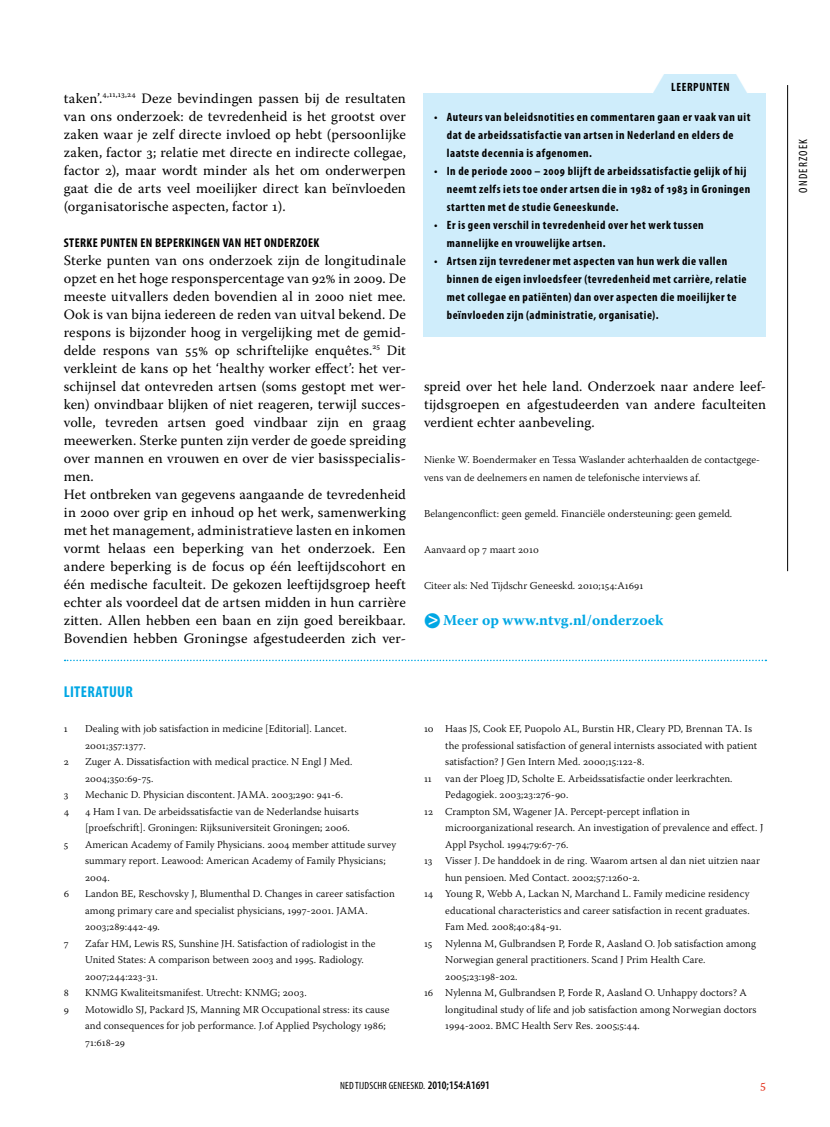
<style>
.page{position:relative;width:830px;height:1127px;background:#fff}
.page>*{position:absolute;margin:0;border:0;box-sizing:border-box;transform-origin:0 0}
.t1{font:700 condensed 15.75px "Myriad Pro";letter-spacing:.02em;color:#00a7e4}
.t2{font:700 15px "Warnock Pro";letter-spacing:.005em;color:#00a7e4}
.t3{font:14.25px/18px "Warnock Pro";letter-spacing:.005em;color:#000;text-align:justify}
.t4{font:13.5px "Warnock Pro";color:#e6402c}
.t5{font:700 condensed 12.75px "Myriad Pro";letter-spacing:.03em;color:#000}
.t6{font:700 condensed 12px/18px "Myriad Pro";letter-spacing:.045em;color:#000}
.t7{font:condensed 12px "Myriad Pro";letter-spacing:.1em;color:#000}
.t8{font:300 10.5px/16.5px "Warnock Pro";letter-spacing:.005em;color:#000}
.t9{font:condensed 10.5px "Myriad Pro";letter-spacing:.02em;color:#000}
.s1{color:#fff}
.s2{font-family:"Myriad Pro";font-stretch:condensed;font-size:18px;color:#fff}
.s3{font-weight:600;font-size:11.55px}
</style>
<div class="page">
<hr style="left:787px;top:85px;width:1px;height:486px;background:#000">
<div style="left:423px;top:93px;width:342px;height:244px;background:#cfedfb"></div>
<div style="left:652px;top:74px;width:95px;height:21px;background:#cfedfb"></div>
<svg style="left:65px;top:660px;width:701px;height:1px"></svg>
<svg style="left:747px;top:74px;width:1px;height:19px"></svg>
<p class="t3" style="left:64px;top:89px;width:343px">taken’.<sup>4,11,13,24</sup> Deze bevindingen passen bij de resultaten van ons onderzoek: de tevredenheid is het grootst over zaken waar je zelf directe invloed op hebt (persoonlijke zaken, factor 3; relatie met directe en indirecte collegae, factor 2), maar wordt minder als het om onderwerpen gaat die de arts veel moeilijker direct kan beïnvloeden (organisatorische aspecten, factor 1).</p>
<p class="t5" style="left:64px;top:236px;width:257px">Sterke punten en beperkingen van het onderzoek</p>
<p class="t3" style="left:64px;top:251px;width:343px;text-align:left">Sterke punten van ons onderzoek zijn de longitudinale opzet en het hoge responspercentage van 92% in 2009. De meeste uitvallers deden bovendien al in 2000 niet mee.<br>Ook is van bijna iedereen de reden van uitval bekend. De respons is bijzonder hoog in vergelijking met de gemid&shy;delde respons van 55% op schriftelijke enquêtes.<sup>25</sup> Dit verkleint de kans op het ‘healthy worker effect’: het ver&shy;schijnsel dat ontevreden artsen (soms gestopt met wer&shy;ken) onvindbaar blijken of niet reageren, terwijl succes&shy;volle, tevreden artsen goed vindbaar zijn en graag meewerken. Sterke punten zijn verder de goede spreiding over mannen en vrouwen en over de vier basisspecialis&shy;men.<br>Het ontbreken van gegevens aangaande de tevredenheid in 2000 over grip en inhoud op het werk, samenwerking met het management, administratieve lasten en inkomen vormt helaas een beperking van het onderzoek. Een andere beperking is de focus op één leeftijdscohort en één medische faculteit. De gekozen leeftijdsgroep heeft echter als voordeel dat de artsen midden in hun carrière zitten. Allen hebben een baan en zijn goed bereikbaar.<br>Bovendien hebben Groningse afgestudeerden zich ver-</p>
<h1 class="t1" style="left:64px;top:683px;width:68px">Literatuur</h1>
<p class="t8" style="left:64px;top:720px;width:5px">1</p>
<p class="t8" style="left:85px;top:720px;width:263px">Dealing with job satisfaction in medicine [Editorial]. Lancet.<br>2001;357:1377.</p>
<p class="t8" style="left:64px;top:753px;width:7px">2</p>
<p class="t8" style="left:85px;top:753px;width:268px">Zuger A. Dissatisfaction with medical practice. N Engl J Med.<br>2004;350:69-75.</p>
<p class="t8" style="left:64px;top:786px;width:6px">3</p>
<p class="t8" style="left:85px;top:786px;width:259px">Mechanic D. Physician discontent. JAMA. 2003;290: 941-6.</p>
<p class="t8" style="left:64px;top:803px;width:7px">4</p>
<p class="t8" style="left:85px;top:803px;width:275px">4 Ham I van. De arbeidssatisfactie van de Nederlandse huisarts [proefschrift]. Groningen: Rijksuniversiteit Groningen; 2006.</p>
<p class="t8" style="left:64px;top:836px;width:6px">5</p>
<p class="t8" style="left:85px;top:836px;width:312px">American Academy of Family Physicians. 2004 member attitude survey summary report. Leawood: American Academy of Family Physicians;<br>2004.</p>
<p class="t8" style="left:64px;top:885px;width:7px">6</p>
<p class="t8" style="left:85px;top:885px;width:311px">Landon BE, Reschovsky J, Blumenthal D. Changes in career satisfaction among primary care and specialist physicians, 1997-2001. JAMA.<br>2003;289:442-49.</p>
<p class="t8" style="left:64px;top:935px;width:6px">7</p>
<p class="t8" style="left:85px;top:935px;width:292px">Zafar HM, Lewis RS, Sunshine JH. Satisfaction of radiologist in the<br>United States: A comparison between 2003 and 1995. Radiology.<br>2007;244:223-31.</p>
<p class="t8" style="left:64px;top:984px;width:7px">8</p>
<p class="t8" style="left:85px;top:984px;width:223px">KNMG Kwaliteitsmanifest. Utrecht: KNMG; 2003.</p>
<p class="t8" style="left:64px;top:1001px;width:7px">9</p>
<p class="t8" style="left:85px;top:1001px;width:305px">Motowidlo SJ, Packard JS, Manning MR Occupational stress: its cause and consequences for job performance. J.of Applied Psychology 1986;<br>71:618-29</p>
<p class="t6" style="left:640px;top:78px;width:91px"><span class="s1">▼</span> Leerpunten</p>
<p class="t6" style="left:446px;top:108px;width:305px;text-indent:-13px">• Auteurs van beleidsnotities en commentaren gaan er vaak van uit dat de arbeidssatisfactie van artsen in Nederland en elders de laatste decennia is afgenomen.</p>
<p class="t6" style="left:446px;top:162px;width:305px;text-indent:-13px">• In de periode 2000 – 2009 blijft de arbeidssatisfactie gelijk of hij neemt zelfs iets toe onder artsen die in 1982 of 1983 in Groningen startten met de studie Geneeskunde.</p>
<p class="t6" style="left:446px;top:216px;width:258px;text-indent:-13px">• Er is geen verschil in tevredenheid over het werk tussen mannelijke en vrouwelijke artsen.</p>
<p class="t6" style="left:446px;top:252px;width:301px;text-indent:-13px">• Artsen zijn tevredener met aspecten van hun werk die vallen binnen de eigen invloedsfeer (tevredenheid met carrière, relatie met collegae en patiënten) dan over aspecten die moeilijker te beïnvloeden zijn (administratie, organisatie).</p>
<h3 class="t3" style="left:424px;top:377px;width:343px">spreid over het hele land. Onderzoek naar andere leef&shy;tijdsgroepen en afgestudeerden van andere faculteiten verdient echter aanbeveling.</h3>
<p class="t8" style="left:424px;top:450px;width:337px;line-height:18px">Nienke W. Boendermaker en Tessa Waslander achterhaalden de contactgege&shy;vens van de deelnemers en namen de telefonische interviews af.</p>
<p class="t8" style="left:424px;top:505px;width:309px">Belangenconflict: geen gemeld. Financiële ondersteuning: geen gemeld.</p>
<p class="t8" style="left:424px;top:541px;width:116px">Aanvaard op 7 maart 2010</p>
<p class="t8" style="left:424px;top:577px;width:221px">Citeer als: Ned Tijdschr Geneeskd. 2010;154:A1691</p>
<h2 class="t2" style="left:424px;top:611px;width:241px">●<span class="s2">&gt;</span> Meer op www.ntvg.nl/onderzoek</h2>
<p class="t8" style="left:424px;top:720px;width:329px">10 Haas JS, Cook EF, Puopolo AL, Burstin HR, Cleary PD, Brennan TA. Is</p>
<p class="t8" style="left:445px;top:737px;width:313px">the professional satisfaction of general internists associated with patient</p>
<p class="t8" style="left:445px;top:753px;width:200px">satisfaction? J Gen Intern Med. 2000;15:122-8.</p>
<p class="t8" style="left:424px;top:770px;width:9px">11</p>
<p class="t8" style="left:445px;top:770px;width:288px">van der Ploeg JD, Scholte E. Arbeidssatisfactie onder leerkrachten.</p>
<p class="t8" style="left:445px;top:786px;width:125px">Pedagogiek. 2003;23:276-90.</p>
<p class="t8" style="left:424px;top:803px;width:267px">12 Crampton SM, Wagener JA. Percept-percept inflation in</p>
<p class="t8" style="left:445px;top:819px;width:319px">microorganizational research. An investigation of prevalence and effect. J</p>
<p class="t8" style="left:445px;top:836px;width:125px">Appl Psychol. 1994;79:67-76.</p>
<p class="t8" style="left:424px;top:852px;width:337px">13 Visser J. De handdoek in de ring. Waarom artsen al dan niet uitzien naar</p>
<p class="t8" style="left:445px;top:869px;width:196px">hun pensioen. Med Contact. 2002;57:1260-2.</p>
<p class="t8" style="left:424px;top:885px;width:327px">14 Young R, Webb A, Lackan N, Marchand L. Family medicine residency</p>
<p class="t8" style="left:445px;top:902px;width:306px">educational characteristics and career satisfaction in recent graduates.</p>
<p class="t8" style="left:445px;top:918px;width:117px">Fam Med. 2008;40:484-91.</p>
<p class="t8" style="left:424px;top:935px;width:333px">15 Nylenna M, Gulbrandsen P, Forde R, Aasland O. Job satisfaction among</p>
<p class="t8" style="left:445px;top:951px;width:261px">Norwegian general practitioners. Scand J Prim Health Care.</p>
<p class="t8" style="left:445px;top:968px;width:74px">2005;23:198-202.</p>
<p class="t8" style="left:424px;top:984px;width:324px">16 Nylenna M, Gulbrandsen P, Forde R, Aasland O. Unhappy doctors? A</p>
<p class="t8" style="left:445px;top:1001px;width:313px">longitudinal study of life and job satisfaction among Norwegian doctors</p>
<p class="t8" style="left:445px;top:1017px;width:196px">1994-2002. BMC Health Serv Res. 2005;5:44.</p>
<p class="t9" style="left:340px;top:1080px;width:151px">NED TIJDSCHR GENEESKD. <span class="s3">2010;154:A1691</span></p>
<p class="t4" style="left:759px;top:1076px;width:7px">5</p>
<p class="t7" style="left:796px;top:193px;width:55px;rotate:-90deg">ONDERZOEK</p>
</div>
